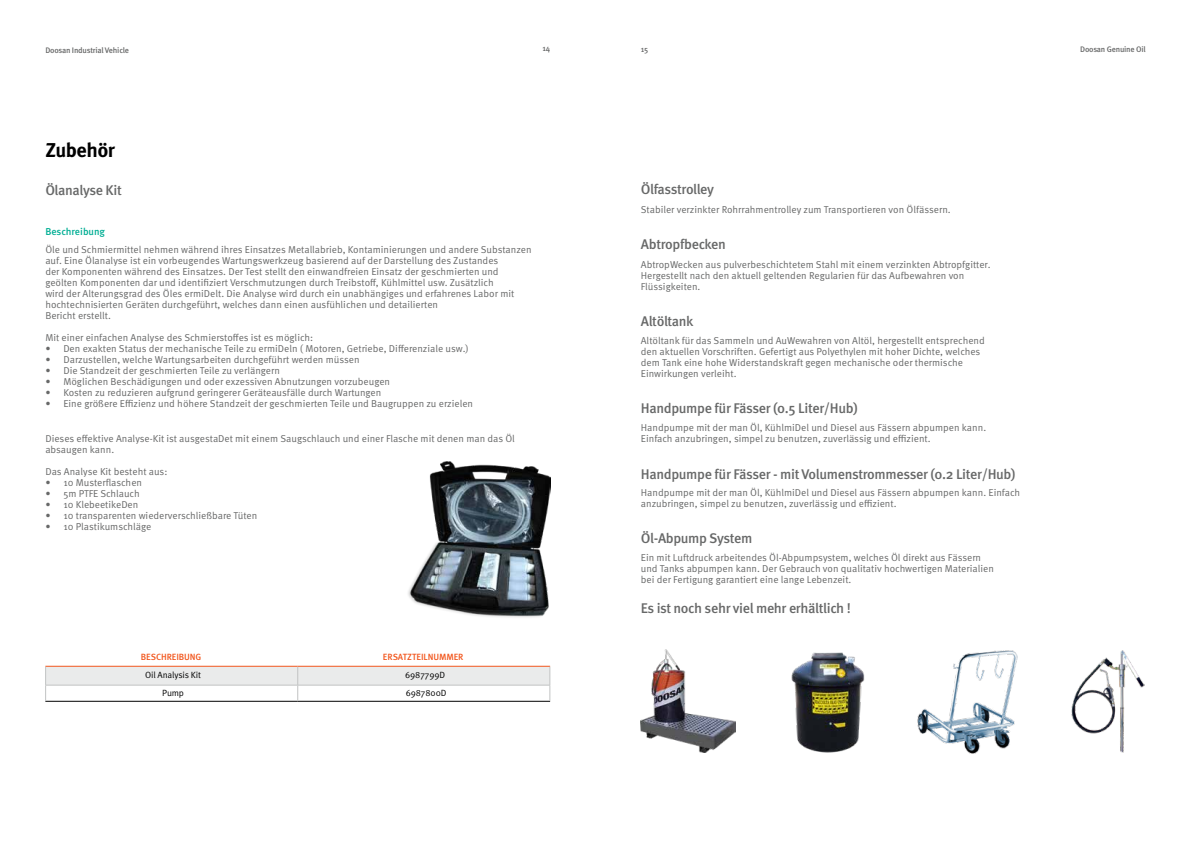
<style>
.page{position:relative;width:1191px;height:842px;background:#fff}
.page>*{position:absolute;margin:0;border:0;box-sizing:border-box;transform-origin:0 0}
.t1{font:700 20px "Meta Pro";letter-spacing:-.025em;color:#000}
.t2{font:500 14px "Meta Pro";letter-spacing:-.025em;color:#676868}
.t3{font:10px/11px "Meta Pro";color:#676868}
.t4{font:500 10px "Meta Pro";letter-spacing:-.005em;color:#00ae94}
.t5{font:9px "Meta Pro";letter-spacing:-.01em;color:#000}
.t6{font:500 9px "Meta Pro";letter-spacing:-.01em;color:#f2561d}
.t7{font:500 8px "Meta Pro";letter-spacing:-.025em;color:#676868}
</style>
<div class="page">
<hr style="left:45px;top:701px;width:253px;height:1px;background:#000">
<hr style="left:298px;top:701px;width:252px;height:1px;background:#000">
<svg style="left:45px;top:666px;width:505px;height:35px"></svg>
<hr style="left:45px;top:685px;width:253px;height:1px;background:#c1c3c3">
<hr style="left:298px;top:685px;width:252px;height:1px;background:#c1c3c3">
<img style="left:408px;top:461px;width:142px;height:156px">
<img style="left:641px;top:649px;width:95px;height:104px">
<img style="left:1071px;top:650px;width:73px;height:103px">
<img style="left:918px;top:650px;width:99px;height:103px">
<img style="left:791px;top:652px;width:74px;height:101px">
<p class="t7" style="left:45px;top:45px;width:85px">Doosan Industrial Vehicle</p>
<p class="t7" style="left:542px;top:44px;width:9px">14</p>
<p class="t7" style="left:641px;top:44px;width:9px">15</p>
<p class="t7" style="left:1080px;top:44px;width:67px">Doosan Genuine Oil</p>
<h1 class="t1" style="left:45px;top:137px;width:71px">Zubehör</h1>
<h2 class="t2" style="left:45px;top:182px;width:78px">Ölanalyse Kit</h2>
<p class="t4" style="left:45px;top:225px;width:61px">Beschreibung</p>
<p class="t3" style="left:45px;top:244px;width:488px">Öle und Schmiermittel nehmen während ihres Einsatzes Metallabrieb, Kontaminierungen und andere Substanzen auf. Eine Ölanalyse ist ein vorbeugendes Wartungswerkzeug basierend auf der Darstellung des Zustandes<br>der Komponenten während des Einsatzes. Der Test stellt den einwandfreien Einsatz der geschmierten und geölten Komponenten dar und identifiziert Verschmutzungen durch Treibstoff, Kühlmittel usw. Zusätzlich<br>wird der Alterungsgrad des Öles ermiDelt. Die Analyse wird durch ein unabhängiges und erfahrenes Labor mit hochtechnisierten Geräten durchgeführt, welches dann einen ausfühlichen und detailierten<br>Bericht erstellt.</p>
<p class="t3" style="left:45px;top:332px;width:269px">Mit einer einfachen Analyse des Schmierstoffes ist es möglich:</p>
<p class="t3" style="left:45px;top:343px;width:425px">• Den exakten Status der mechanische Teile zu ermiDeln ( Motoren, Getriebe, Differenziale usw.)</p>
<p class="t3" style="left:45px;top:354px;width:316px">• Darzustellen, welche Wartungsarbeiten durchgeführt werden müssen</p>
<p class="t3" style="left:45px;top:365px;width:236px">• Die Standzeit der geschmierten Teile zu verlängern</p>
<p class="t3" style="left:45px;top:376px;width:346px">• Möglichen Beschädigungen und oder exzessiven Abnutzungen vorzubeugen</p>
<p class="t3" style="left:45px;top:387px;width:337px">• Kosten zu reduzieren aufgrund geringerer Geräteausfälle durch Wartungen</p>
<p class="t3" style="left:45px;top:398px;width:429px">• Eine größere Effizienz und höhere Standzeit der geschmierten Teile und Baugruppen zu erzielen</p>
<p class="t3" style="left:45px;top:433px;width:471px">Dieses effektive Analyse-Kit ist ausgestaDet mit einem Saugschlauch und einer Flasche mit denen man das Öl absaugen kann.</p>
<p class="t3" style="left:45px;top:466px;width:124px">Das Analyse Kit besteht aus:</p>
<p class="t3" style="left:45px;top:477px;width:98px">• 10 Musterflaschen</p>
<p class="t3" style="left:45px;top:488px;width:96px">• 5m PTFE Schlauch</p>
<p class="t3" style="left:45px;top:499px;width:95px">• 10 KlebeetikeDen</p>
<p class="t3" style="left:45px;top:510px;width:213px">• 10 transparenten wiederverschließbare Tüten</p>
<p class="t3" style="left:45px;top:521px;width:108px">• 10 Plastikumschläge</p>
<p class="t6" style="left:141px;top:652px;width:62px">BESCHREIBUNG</p>
<p class="t6" style="left:383px;top:652px;width:82px">ERSATZTEILNUMMER</p>
<p class="t5" style="left:145px;top:670px;width:57px">Oil Analysis Kit</p>
<p class="t5" style="left:405px;top:670px;width:42px">6987799D</p>
<p class="t5" style="left:162px;top:687px;width:23px">Pump</p>
<p class="t5" style="left:406px;top:687px;width:42px">6987800D</p>
<h2 class="t2" style="left:641px;top:181px;width:75px">Ölfasstrolley</h2>
<p class="t3" style="left:641px;top:204px;width:311px">Stabiler verzinkter Rohrrahmentrolley zum Transportieren von Ölfässern.</p>
<h2 class="t2" style="left:641px;top:236px;width:87px">Abtropfbecken</h2>
<p class="t3" style="left:641px;top:259px;width:351px">AbtropWecken aus pulverbeschichtetem Stahl mit einem verzinkten Abtropfgitter.<br>Hergestellt nach den aktuell geltenden Regularien für das Aufbewahren von<br>Flüssigkeiten.</p>
<h2 class="t2" style="left:641px;top:312px;width:54px">Altöltank</h2>
<p class="t3" style="left:641px;top:335px;width:345px">Altöltank für das Sammeln und AuWewahren von Altöl, hergestellt entsprechend den aktuellen Vorschriften. Gefertigt aus Polyethylen mit hoher Dichte, welches dem Tank eine hohe Widerstandskraft gegen mechanische oder thermische Einwirkungen verleiht.</p>
<h2 class="t2" style="left:641px;top:399px;width:218px">Handpumpe für Fässer (0.5 Liter/Hub)</h2>
<p class="t3" style="left:641px;top:423px;width:347px">Handpumpe mit der man Öl, KühlmiDel und Diesel aus Fässern abpumpen kann.<br>Einfach anzubringen, simpel zu benutzen, zuverlässig und effizient.</p>
<h2 class="t2" style="left:641px;top:465px;width:376px">Handpumpe für Fässer - mit Volumenstrommesser (0.2 Liter/Hub)</h2>
<p class="t3" style="left:641px;top:487px;width:381px">Handpumpe mit der man Öl, KühlmiDel und Diesel aus Fässern abpumpen kann. Einfach anzubringen, simpel zu benutzen, zuverlässig und effizient.</p>
<h2 class="t2" style="left:641px;top:529px;width:113px">Öl-Abpump System</h2>
<p class="t3" style="left:641px;top:552px;width:354px">Ein mit Luftdruck arbeitendes Öl-Abpumpsystem, welches Öl direkt aus Fässern und Tanks abpumpen kann. Der Gebrauch von qualitativ hochwertigen Materialien bei der Fertigung garantiert eine lange Lebenzeit.</p>
<h2 class="t2" style="left:641px;top:599px;width:211px">Es ist noch sehr viel mehr erhältlich !</h2>
</div>
